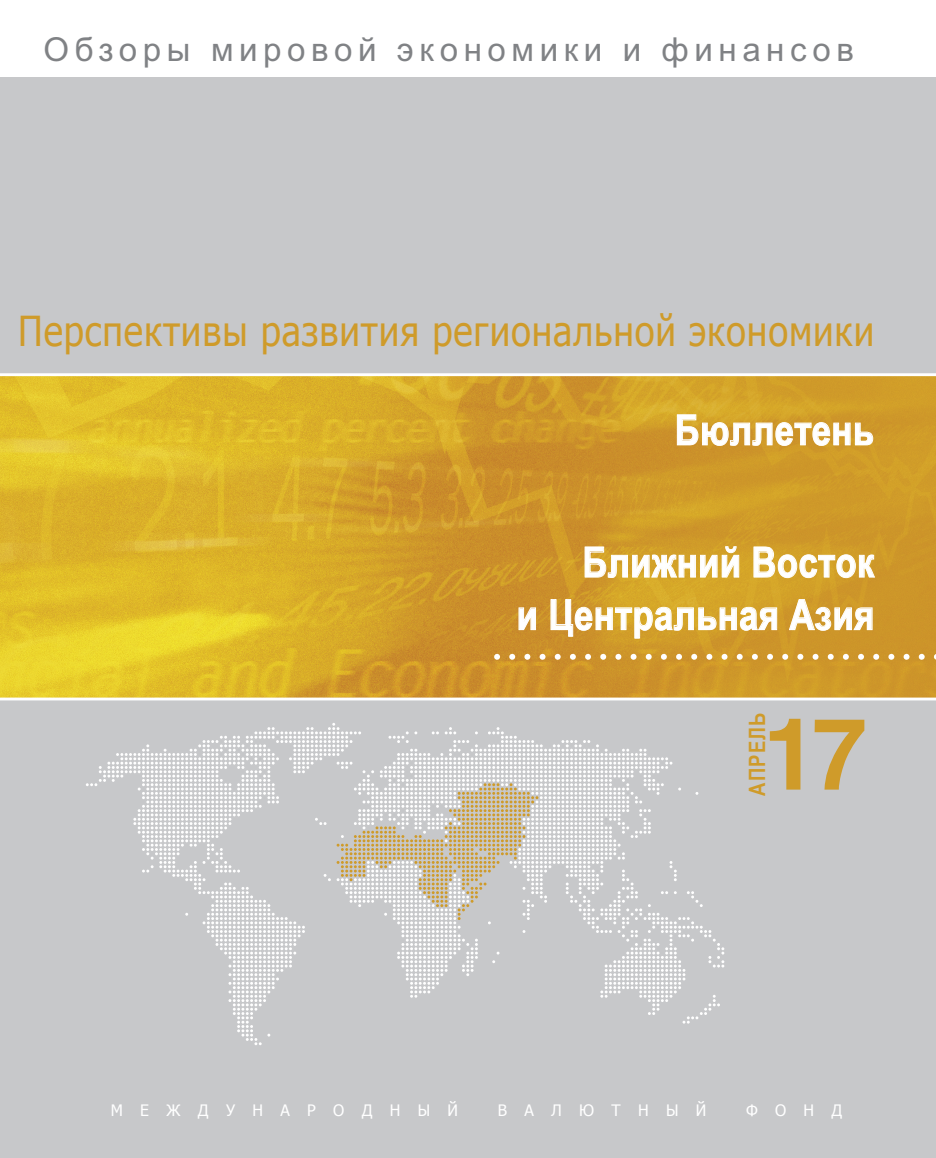
<style>
.page{position:relative;width:936px;height:1158px;background:#fff}
.page>*{position:absolute;margin:0;border:0;box-sizing:border-box;transform-origin:0 0}
.t1{font:700 100.05px "Helvetica";color:#cf9b2a}
.t2{font:700 42px "Arial Narrow";letter-spacing:.01em;color:#fff}
.t3{font:41.25px "Tahoma";letter-spacing:.025em;color:#cf9b2a;scale:.88 1}
.t4{font:33px "Arial Cyr";letter-spacing:.17em;color:#808285}
.t5{font:700 22.5px "Arial Narrow";letter-spacing:.05em;color:#cf9b2a}
.t6{font:15.75px "Tahoma";letter-spacing:1.1em;color:#fff}
</style>
<div class="page">
<div style="left:0;top:77px;width:935px;height:1081px;background:#c7c8ca"></div>
<svg style="left:0;top:373px;width:935px;height:327px;background:#d7a82e"></svg>
<svg style="left:86px;top:723px;width:638px;height:322px"></svg>
<svg style="left:584px;top:546px;width:155px;height:32px;background:#dbb251"></svg>
<svg style="left:753px;top:546px;width:122px;height:32px;background:#d9b04c"></svg>
<svg style="left:518px;top:607px;width:18px;height:23px"></svg>
<svg style="left:550px;top:599px;width:227px;height:39px;background:#d8ab47"></svg>
<svg style="left:788px;top:599px;width:84px;height:32px;background:#d6a84d"></svg>
<svg style="left:512px;top:654px;width:424px;height:6px;background:#dbb369"></svg>
<svg style="left:676px;top:414px;width:197px;height:32px;background:#d7aa4c"></svg>
<p class="t4" style="left:43px;top:31px;width:811px">Обзоры мировой экономики и финансов</p>
<p class="t3" style="left:18px;top:304px;width:973px">Перспективы развития региональной экономики</p>
<p class="t2" style="left:674px;top:398px;width:201px">Бюллетень</p>
<p class="t2" style="left:582px;top:530px;width:293px">Ближний Восток</p>
<p class="t2" style="left:516px;top:583px;width:359px">и Центральная Азия</p>
<p class="t5" style="left:740px;top:795px;width:85px;rotate:-90deg">АПРЕЛЬ</p>
<p class="t1" style="left:762px;top:673px;width:106px">17</p>
<p class="t6" style="left:111px;top:1099px;width:349px">МЕЖДУНАРОДНЫЙ</p>
<p class="t6" style="left:497px;top:1099px;width:210px">ВАЛЮТНЫЙ</p>
<p class="t6" style="left:745px;top:1099px;width:98px">ФОНД</p>
</div>
